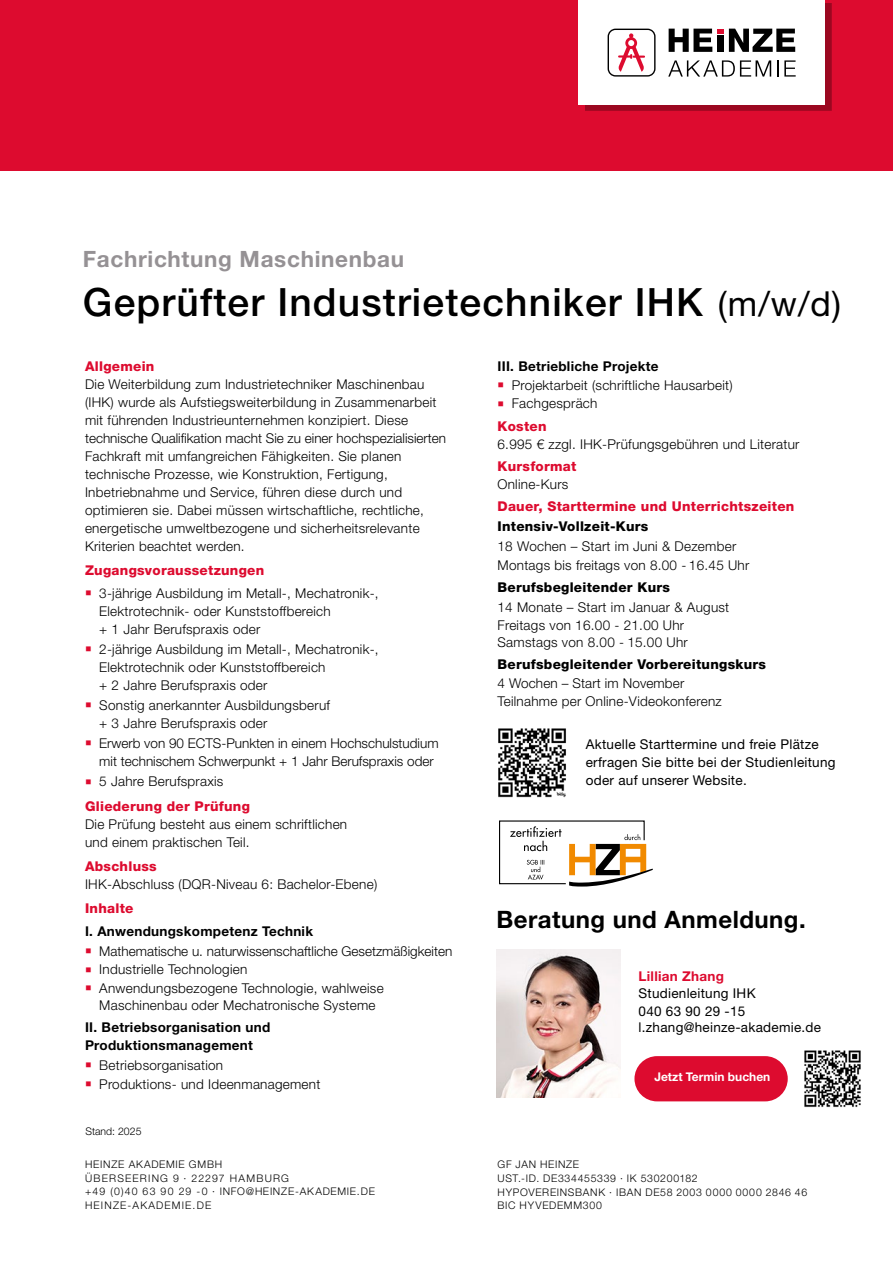
<style>
.page{position:relative;width:893px;height:1263px;background:#fff}
.page>*{position:absolute;margin:0;border:0;box-sizing:border-box;transform-origin:0 0}
.t1{font:500 39px "Helvetica Neue LT Pro";letter-spacing:.03em;color:#000}
.t2{font:700 24px "Helvetica Neue LT Pro";letter-spacing:.02em;color:#000}
.t3{font:700 22.5px "Helvetica Neue LT Pro";letter-spacing:.03em;color:#959194}
.t4{font:300 13.5px/18px "Helvetica Neue LT Pro";letter-spacing:.02em;color:#000}
.t5{font:300 13.5px/18px "Helvetica Neue LT Pro";color:#000}
.t6{font:13.5px/18px "Helvetica Neue LT Pro";letter-spacing:.02em;color:#000}
.t7{font:800 13.5px/24.5px "Helvetica Neue LT Pro";letter-spacing:.02em;color:#dd0b2f}
.t8{font:700 13.5px/18px "Helvetica Neue LT Pro";letter-spacing:.02em;color:#000}
.t9{font:800 13.5px "Helvetica Neue LT Pro";letter-spacing:.02em;color:#000}
.t10{font:700 13.5px "Helvetica Neue LT Pro";letter-spacing:.02em;color:#dd0b2f}
.t11{font:700 12px "Helvetica Neue LT Pro";color:#fff}
.t12{font:300 10.5px/13.5px "Helvetica Neue LT Pro";letter-spacing:.11em;color:#000}
.t13{font:300 10.5px/13.5px "Helvetica Neue LT Pro";letter-spacing:.07em;color:#000}
.t14{font:300 10.5px "Helvetica Neue LT Pro";color:#000}
.s1{font-weight:400;font-size:34.5px}
.s2{font-family:"Minion Pro";font-weight:400;font-size:16.5px;color:#dd0b2f}
.s3{font-family:"Minion Pro";font-weight:400;font-size:16.5px}
.s4{font-weight:300;color:#000}
.s5{font-weight:800;color:#dd0b2f}
</style>
<div class="page">
<div style="left:0;top:0;width:893px;height:171px;background:#dd0b2f"></div>
<svg style="left:499px;top:820px;width:154px;height:66px"></svg>
<img style="left:498px;top:728px;width:68px;height:70px">
<div style="left:585px;top:3px;width:246px;height:108px;background:#000;opacity:.3"></div>
<div style="left:578px;top:0;width:247px;height:104px;background:#fff"></div>
<svg style="left:668px;top:60px;width:103px;height:17px"></svg>
<svg style="left:777px;top:60px;width:19px;height:17px"></svg>
<svg style="left:669px;top:29px;width:43px;height:23px"></svg>
<svg style="left:718px;top:29px;width:77px;height:23px"></svg>
<svg style="left:608px;top:29px;width:47px;height:48px"></svg>
<img style="left:804px;top:1050px;width:57px;height:58px">
<div style="left:634px;top:1056px;width:154px;height:45px;background:#dd0b2f;border-radius:23px"></div>
<img style="left:496px;top:949px;width:124px;height:148px">
<h3 class="t3" style="left:83px;top:245px;width:323px">Fachrichtung Maschinenbau</h3>
<h1 class="t1" style="left:83px;top:279px;width:760px">Geprüfter Industrietechniker IHK <span class="s1">(m/w/d)</span></h1>
<p class="t7" style="left:85px;top:354px;width:71px">Allgemein</p>
<p class="t4" style="left:85px;top:375px;width:363px">Die Weiterbildung zum Industrietechniker Maschinenbau (IHK) wurde als Aufstiegsweiterbildung in Zusammenarbeit mit führenden Industrieunternehmen konzipiert. Diese technische Qualifikation macht Sie zu einer hochspezialisierten Fachkraft mit umfangreichen Fähigkeiten. Sie planen technische Prozesse, wie Konstruktion, Fertigung, Inbetriebnahme und Service, führen diese durch und optimieren sie. Dabei müssen wirtschaftliche, rechtliche, energetische umweltbezogene und sicherheitsrelevante Kriterien beachtet werden.</p>
<p class="t7" style="left:85px;top:558px;width:181px">Zugangsvoraussetzungen</p>
<p class="t4" style="left:99px;top:584px;width:281px;text-indent:-14px"><span class="s2">■</span> 3-jährige Ausbildung im Metall-, Mechatronik-,<br>Elektrotechnik- oder Kunststoffbereich<br>+ 1 Jahr Berufspraxis oder</p>
<p class="t4" style="left:99px;top:640px;width:281px;text-indent:-14px"><span class="s2">■</span> 2-jährige Ausbildung im Metall-, Mechatronik-,<br>Elektrotechnik oder Kunststoffbereich<br>+ 2 Jahre Berufspraxis oder</p>
<p class="t4" style="left:99px;top:696px;width:232px;text-indent:-14px"><span class="s2">■</span> Sonstig anerkannter Ausbildungsberuf + 3 Jahre Berufspraxis oder</p>
<p class="t5" style="left:99px;top:734px;width:341px;text-indent:-14px"><span class="s2">■</span> Erwerb von 90 ECTS-Punkten in einem Hochschulstudium mit technischem Schwerpunkt + 1 Jahr Berufspraxis oder</p>
<p class="t7" style="left:85px;top:769px;width:166px"><span class="s3">■</span> <span class="s4">5 Jahre Berufspraxis<br></span>Gliederung der Prüfung</p>
<p class="t4" style="left:85px;top:814px;width:264px">Die Prüfung besteht aus einem schriftlichen und einem praktischen Teil.</p>
<p class="t7" style="left:85px;top:854px;width:73px">Abschluss</p>
<p class="t4" style="left:85px;top:875px;width:294px">IHK-Abschluss (DQR-Niveau 6: Bachelor-Ebene)</p>
<p class="t7" style="left:85px;top:896px;width:50px">Inhalte</p>
<p class="t8" style="left:85px;top:921px;width:230px">I. Anwendungskompetenz Technik</p>
<p class="t5" style="left:85px;top:942px;width:369px"><span class="s2">■</span> Mathematische u. naturwissenschaftliche Gesetzmäßigkeiten</p>
<p class="t4" style="left:85px;top:960px;width:164px"><span class="s2">■</span> Industrielle Technologien</p>
<p class="t4" style="left:85px;top:980px;width:300px;line-height:16.5px;text-align:center"><span class="s2">■</span> Anwendungsbezogene Technologie, wahlweise<br>Maschinenbau oder Mechatronische Systeme</p>
<p class="t8" style="left:85px;top:1018px;width:187px">II. Betriebsorganisation und<br>Produktionsmanagement</p>
<p class="t4" style="left:85px;top:1056px;width:140px"><span class="s2">■</span> Betriebsorganisation</p>
<p class="t4" style="left:85px;top:1074px;width:237px"><span class="s2">■</span> Produktions- und Ideenmanagement</p>
<p class="t14" style="left:85px;top:1124px;width:58px">Stand: 2025</p>
<p class="t8" style="left:497px;top:357px;width:163px">III. Betriebliche Projekte</p>
<p class="t4" style="left:497px;top:376px;width:237px"><span class="s2">■</span> Projektarbeit (schriftliche Hausarbeit)</p>
<p class="t4" style="left:497px;top:392px;width:101px;line-height:22.2px"><span class="s2">■</span> Fachgespräch<br><span class="s5">Kosten</span></p>
<p class="t4" style="left:497px;top:434px;width:304px">6.995 € zzgl. IHK-Prüfungsgebühren und Literatur</p>
<p class="t7" style="left:497px;top:454px;width:80px">Kursformat</p>
<p class="t4" style="left:497px;top:475px;width:72px">Online-Kurs</p>
<p class="t7" style="left:497px;top:494px;width:298px">Dauer, Starttermine und Unterrichtszeiten</p>
<p class="t9" style="left:497px;top:518px;width:152px">Intensiv-Vollzeit-Kurs</p>
<p class="t4" style="left:497px;top:537px;width:253px;line-height:18.6px">18 Wochen – Start im Juni &amp; Dezember<br>Montags bis freitags von 8.00 - 16.45 Uhr</p>
<p class="t9" style="left:497px;top:579px;width:174px">Berufsbegleitender Kurs</p>
<p class="t4" style="left:497px;top:598px;width:233px">14 Monate – Start im Januar &amp; August<br>Freitags von 16.00 - 21.00 Uhr</p>
<p class="t4" style="left:497px;top:633px;width:192px">Samstags von 8.00 - 15.00 Uhr</p>
<p class="t9" style="left:497px;top:656px;width:270px">Berufsbegleitender Vorbereitungskurs</p>
<p class="t4" style="left:497px;top:673px;width:226px;line-height:18.6px">4 Wochen – Start im November<br>Teilnahme per Online-Videokonferenz</p>
<p class="t6" style="left:586px;top:735px;width:251px">Aktuelle Starttermine und freie Plätze erfragen Sie bitte bei der Studienleitung oder auf unserer Website.</p>
<h2 class="t2" style="left:496px;top:904px;width:311px">Beratung und Anmeldung.</h2>
<p class="t10" style="left:639px;top:967px;width:87px">Lillian Zhang</p>
<p class="t6" style="left:639px;top:984px;width:119px">Studienleitung IHK<br>040 63 90 29 -15</p>
<p class="t6" style="left:639px;top:1018px;width:184px">l.zhang@heinze-akademie.de</p>
<p class="t11" style="left:654px;top:1069px;width:118px">Jetzt Termin buchen</p>
<p class="t12" style="left:85px;top:1158px;width:291px">HEINZE AKADEMIE GMBH<br>ÜBERSEERING 9 · 22297 HAMBURG<br>+49 (0)40 63 90 29 -0 · INFO@HEINZE-AKADEMIE.DE<br>HEINZE-AKADEMIE.DE</p>
<p class="t13" style="left:497px;top:1158px;width:311px">GF JAN HEINZE<br>UST.-ID. DE334455339 · IK 530200182<br>HYPOVEREINSBANK · IBAN DE58 2003 0000 0000 2846 46<br>BIC HYVEDEMM300</p>
</div>
